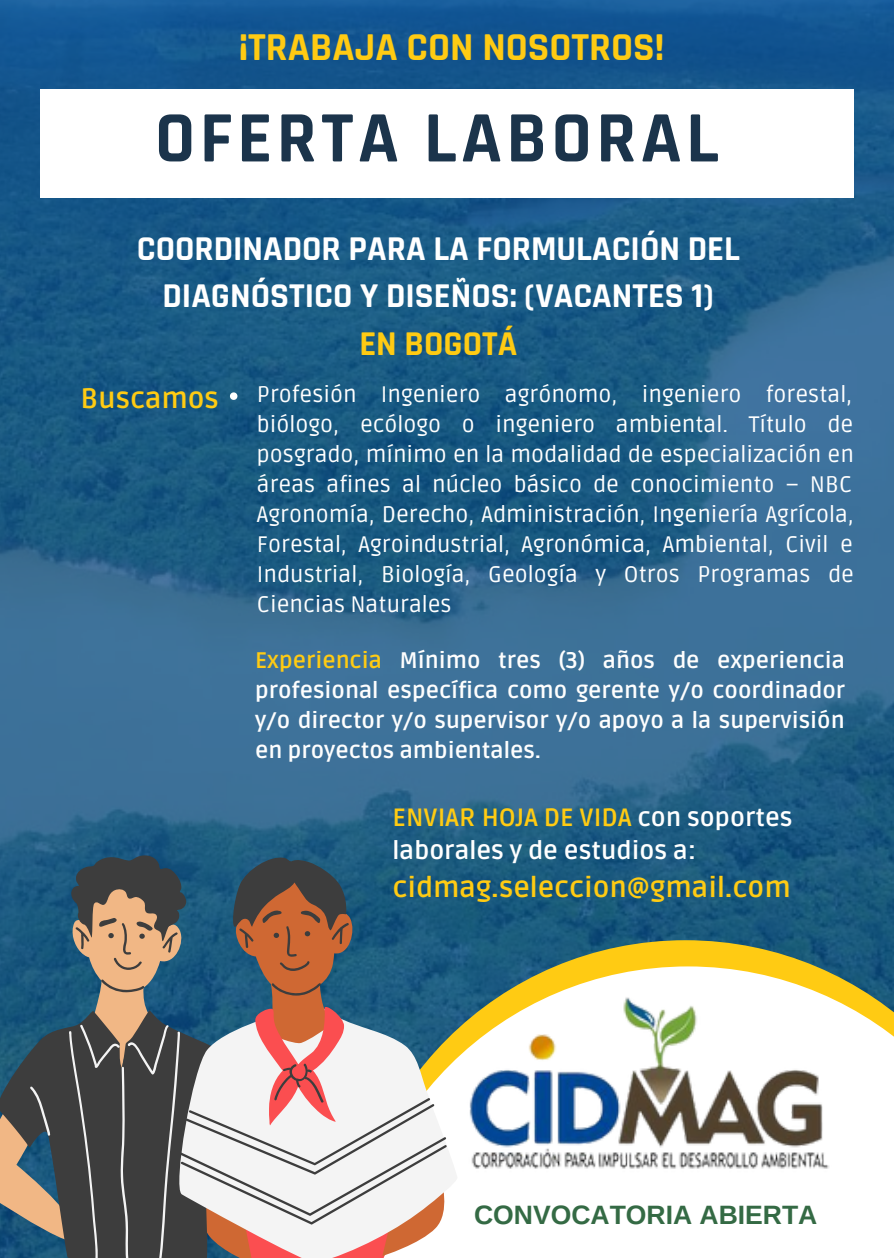
<style>
.page{position:relative;width:894px;height:1258px;background:#fff}
.page>*{position:absolute;margin:0;border:0;box-sizing:border-box;transform-origin:0 0}
.t1{font:700 73.2px "Rajdhani";letter-spacing:.06em;color:#1b344b}
.t2{font:700 39.9px "Rajdhani";color:#ffcb13}
.t3{font:700 35.1px/47.4px "Rajdhani";color:#fff;text-align:center}
.t4{font:700 35.1px "Rajdhani";color:#ffcb13}
.t5{font:700 27.9px "Ruda";color:#ffcb13}
.t6{font:700 26.4px "Arimo";color:#346a44}
.t7{font:700 24.9px/33.3px "Ruda";color:#fff}
.t8{font:22.5px/30px "Ruda";color:#fff;text-align:justify}
.t9{font:700 22.5px/30px "Ruda";color:#fefefe;text-align:justify}
.s1{color:#ffcb13}
</style>
<div class="page">
<img style="left:0;top:0;width:893px;height:940px">
<svg style="left:845px;top:966px;width:48px;height:70px"></svg>
<div style="left:40px;top:89px;width:813px;height:108px;background:#fff"></div>
<img style="left:451px;top:899px;width:394px;height:270px">
<svg style="left:0;top:883px;width:30px;height:127px;background:#19587e"></svg>
<svg style="left:0;top:1010px;width:30px;height:248px;background:#626d6f"></svg>
<svg style="left:451px;top:1004px;width:7px;height:181px"></svg>
<svg style="left:30px;top:855px;width:421px;height:403px"></svg>
<svg style="left:230px;top:392px;width:7px;height:8px"></svg>
<h2 class="t2" style="left:239px;top:22px;width:427px">¡TRABAJA CON NOSOTROS!</h2>
<h1 class="t1" style="left:155px;top:93px;width:565px">OFERTA LABORAL</h1>
<h3 class="t3" style="left:137px;top:226px;width:604px">COORDINADOR PARA LA FORMULACIÓN DEL<br>DIAGNÓSTICO Y DISEÑOS: (VACANTES 1)</h3>
<h3 class="t4" style="left:359px;top:322px;width:159px">EN BOGOTÁ</h3>
<p class="t5" style="left:80px;top:382px;width:140px">Buscamos</p>
<p class="t8" style="left:257px;top:380px;width:598px">Profesión Ingeniero agrónomo, ingeniero forestal, biólogo, ecólogo o ingeniero ambiental. Título de posgrado, mínimo en la modalidad de especialización en áreas afines al núcleo básico de conocimiento – NBC Agronomía, Derecho, Administración, Ingeniería Agrícola, Forestal, Agroindustrial, Agronómica, Ambiental, Civil e Industrial, Biología, Geología y Otros Programas de Ciencias Naturales</p>
<p class="t9" style="left:255px;top:645px;width:591px"><span class="s1">Experiencia</span> Mínimo tres (3) años de experiencia profesional específica como gerente y/o coordinador y/o director y/o supervisor y/o apoyo a la supervisión en proyectos ambientales.</p>
<p class="t7" style="left:392px;top:801px;width:401px"><span class="s1">ENVIAR HOJA DE VIDA</span> con soportes laborales y de estudios a:</p>
<p class="t5" style="left:392px;top:871px;width:399px">cidmag.seleccion@gmail.com</p>
<p class="t6" style="left:474px;top:1200px;width:345px">CONVOCATORIA ABIERTA</p>
</div>
